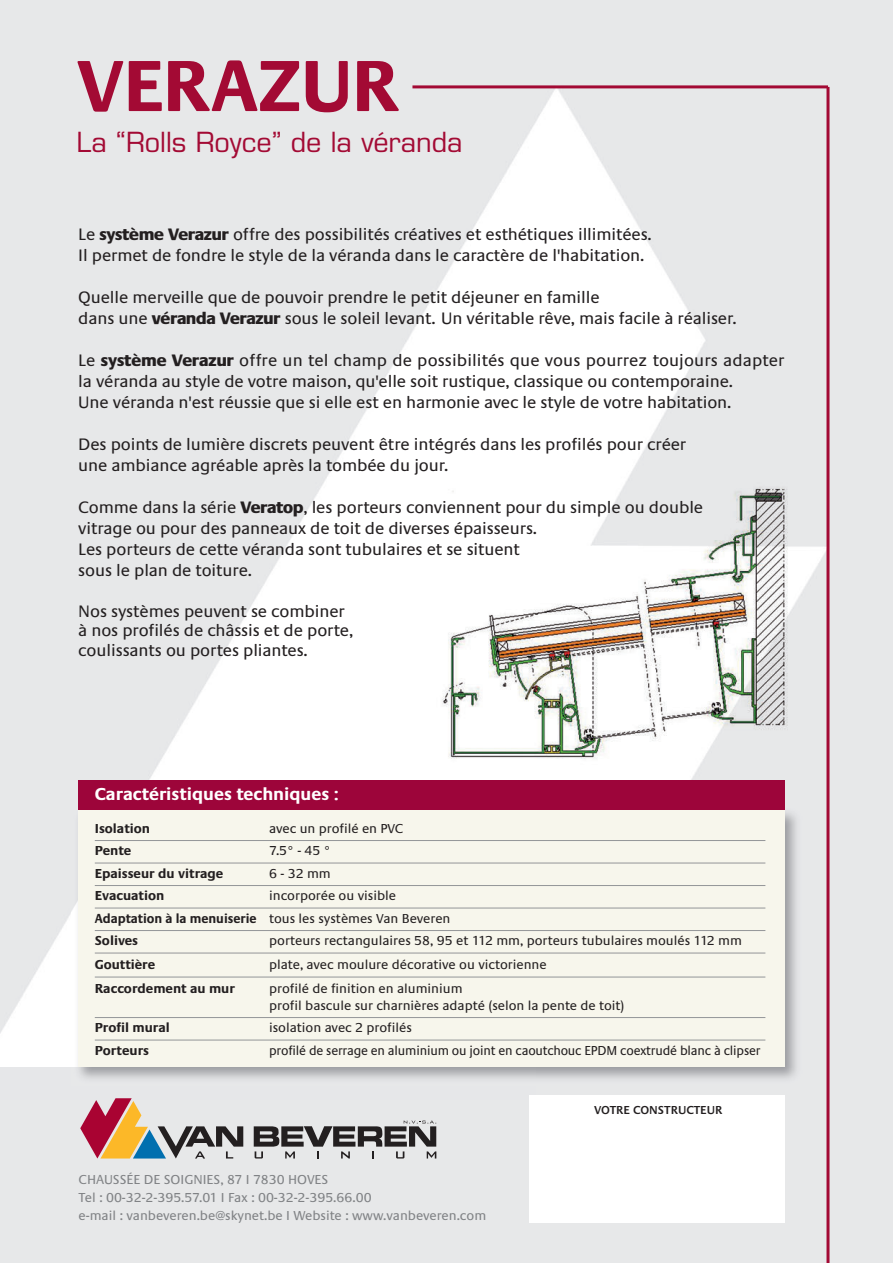
<style>
.page{position:relative;width:893px;height:1263px;background:#fff}
.page>*{position:absolute;margin:0;border:0;box-sizing:border-box;transform-origin:0 0}
.t1{font:700 75px "Praxis";letter-spacing:-.02em;color:#a30a34}
.t2{font:27px "Eurostile";color:#a30a34}
.t3{font:700 18px "Praxis";color:#fff}
.t4{font:17.25px/21px "Praxis";letter-spacing:-.005em;color:#231f20}
.t5{font:13.5px/22.5px "Praxis";color:#231f20}
.t6{font:13.5px/18px "Praxis";color:#808285}
.t7{font:700 13.5px "Praxis";color:#231f20}
.t8{font:13.5px "Praxis";color:#231f20;scale:.95 1}
.t9{font:600 12px "Praxis";color:#231f20}
.s1{font-weight:800}
.s2{font-weight:700}
</style>
<div class="page">
<img style="left:0;top:0;width:893px;height:1263px">
<hr style="left:412px;top:85px;width:416px;height:3px;background:#a30a34">
<hr style="left:826px;top:87px;width:3px;height:1176px;background:#a30a34">
<div style="left:0;top:1067px;width:536px;height:32px;background:#e6e7e9"></div>
<img style="left:72px;top:804px;width:732px;height:282px">
<div style="left:78px;top:810px;width:707px;height:257px;background:#f7f6ec"></div>
<div style="left:78px;top:780px;width:707px;height:30px;background:#9d053a"></div>
<hr style="left:95px;top:840px;width:670px;height:1px;background:#939598">
<hr style="left:95px;top:863px;width:670px;height:1px;background:#939598">
<hr style="left:95px;top:885px;width:670px;height:1px;background:#939598">
<hr style="left:95px;top:908px;width:670px;height:1px;background:#939598">
<hr style="left:95px;top:930px;width:670px;height:1px;background:#939598">
<hr style="left:95px;top:953px;width:670px;height:1px;background:#939598">
<hr style="left:95px;top:977px;width:670px;height:1px;background:#939598">
<hr style="left:95px;top:1017px;width:670px;height:1px;background:#939598">
<hr style="left:95px;top:1040px;width:670px;height:1px;background:#939598">
<svg style="left:80px;top:1098px;width:163px;height:60px;background:#c0a69e"></svg>
<svg style="left:254px;top:1120px;width:182px;height:38px;background:#9a999a"></svg>
<div style="left:530px;top:1095px;width:255px;height:128px;background:#fff"></div>
<h1 class="t1" style="left:77px;top:58px;width:324px">VERAZUR</h1>
<h2 class="t2" style="left:77px;top:131px;width:388px">La “Rolls Royce” de la véranda</h2>
<p class="t4" style="left:78px;top:225px;width:575px">Le <span class="s1">système Verazur</span> offre des possibilités créatives et esthétiques illimitées.<br>Il permet de fondre le style de la véranda dans le caractère de l'habitation.</p>
<p class="t4" style="left:78px;top:288px;width:660px">Quelle merveille que de pouvoir prendre le petit déjeuner en famille<br>dans une <span class="s1">véranda Verazur</span> sous le soleil levant. Un véritable rêve, mais facile à réaliser.</p>
<p class="t4" style="left:78px;top:351px;width:707px">Le <span class="s1">système Verazur</span> offre un tel champ de possibilités que vous pourrez toujours adapter la véranda au style de votre maison, qu'elle soit rustique, classique ou contemporaine.<br>Une véranda n'est réussie que si elle est en harmonie avec le style de votre habitation.</p>
<p class="t4" style="left:78px;top:435px;width:609px">Des points de lumière discrets peuvent être intégrés dans les profilés pour créer une ambiance agréable après la tombée du jour.</p>
<p class="t4" style="left:78px;top:498px;width:626px">Comme dans la série <span class="s1">Veratop</span>, les porteurs conviennent pour du simple ou double vitrage ou pour des panneaux de toit de diverses épaisseurs.<br>Les porteurs de cette véranda sont tubulaires et se situent<br>sous le plan de toiture.</p>
<p class="t4" style="left:78px;top:603px;width:276px;line-height:19.5px">Nos systèmes peuvent se combiner à nos profilés de châssis et de porte, coulissants ou portes pliantes.</p>
<p class="t3" style="left:95px;top:787px;width:245px">Caractéristiques techniques :</p>
<p class="t7" style="left:95px;top:823px;width:57px">Isolation</p>
<p class="t5" style="left:269px;top:818px;width:136px">avec un profilé en PVC</p>
<p class="t7" style="left:95px;top:846px;width:38px">Pente</p>
<p class="t5" style="left:269px;top:841px;width:63px">7.5° - 45 °</p>
<p class="t7" style="left:95px;top:868px;width:130px">Epaisseur du vitrage</p>
<p class="t5" style="left:269px;top:863px;width:63px">6 - 32 mm</p>
<p class="t7" style="left:95px;top:891px;width:71px">Evacuation</p>
<p class="t5" style="left:95px;top:886px;width:357px;text-indent:174px">incorporée ou visible<br><span class="s2">Adaptation à la menuiserie</span> tous les systèmes Van Beveren<br><span class="s2">Solives</span></p>
<p class="t5" style="left:269px;top:931px;width:474px">porteurs rectangulaires 58, 95 et 112 mm, porteurs tubulaires moulés 112 mm</p>
<p class="t7" style="left:95px;top:960px;width:62px">Gouttière</p>
<p class="t5" style="left:269px;top:955px;width:279px">plate, avec moulure décorative ou victorienne</p>
<p class="t7" style="left:95px;top:984px;width:142px">Raccordement au mur</p>
<p class="t5" style="left:269px;top:982px;width:357px;line-height:16.5px">profilé de finition en aluminium<br>profil bascule sur charnières adapté (selon la pente de toit)</p>
<p class="t7" style="left:95px;top:1023px;width:77px">Profil mural</p>
<p class="t5" style="left:269px;top:1018px;width:144px">isolation avec 2 profilés</p>
<p class="t7" style="left:95px;top:1045px;width:56px">Porteurs</p>
<p class="t8" style="left:269px;top:1045px;width:519px">profilé de serrage en aluminium ou joint en caoutchouc EPDM coextrudé blanc à clipser</p>
<p class="t6" style="left:79px;top:1172px;width:409px">CHAUSSÉE DE SOIGNIES, 87 I 7830 HOVES<br>Tel : 00-32-2-395.57.01 I Fax : 00-32-2-395.66.00<br>e-mail : vanbeveren.be@skynet.be I Website : www.vanbeveren.com</p>
<p class="t9" style="left:594px;top:1105px;width:130px">VOTRE CONSTRUCTEUR</p>
</div>
